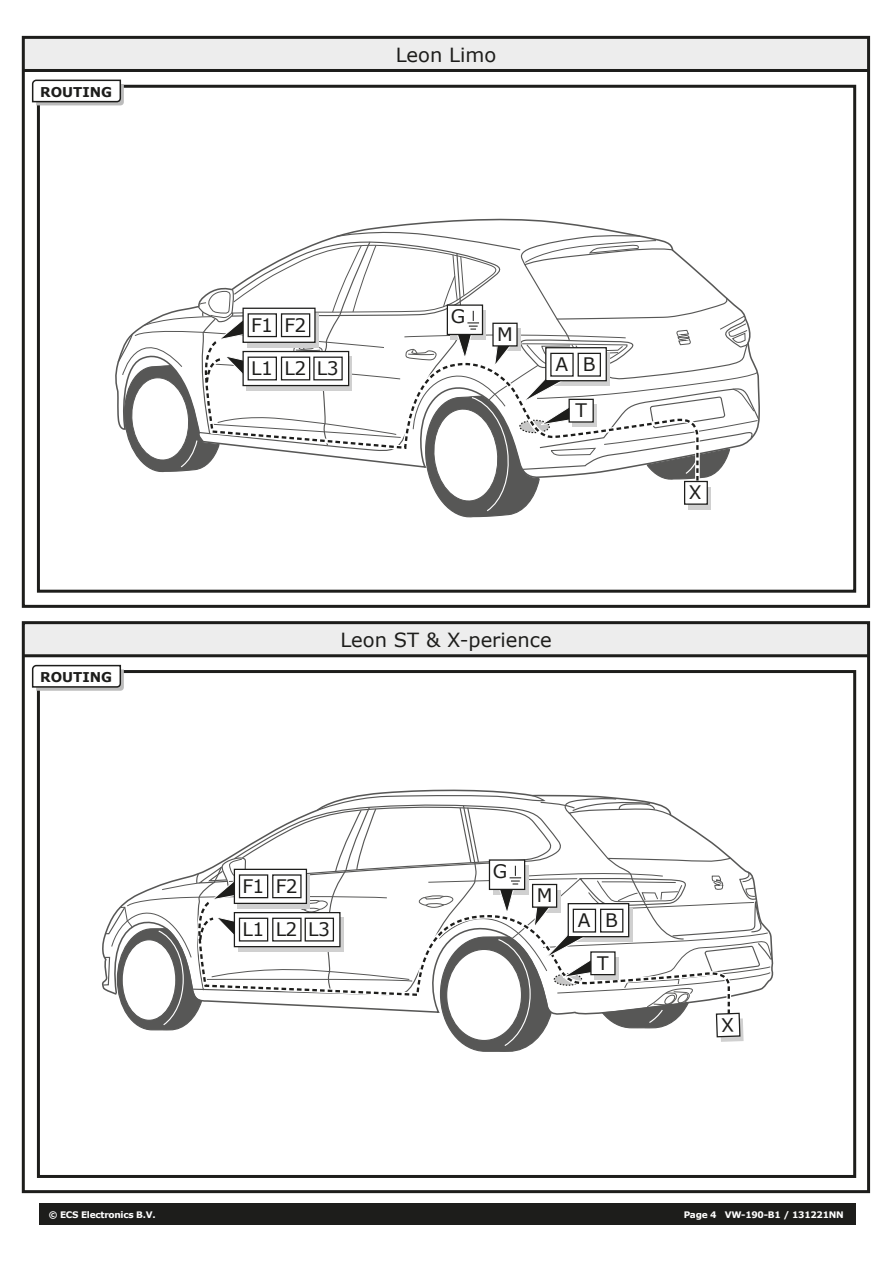
<style>
.page{position:relative;width:893px;height:1263px;background:#fff}
.page>*{position:absolute;margin:0;border:0;box-sizing:border-box;transform-origin:0 0}
.t1{font:19.5px "Verdana";color:#1d1d1b}
.t2{font:18.6px "Verdana";letter-spacing:-.03em;color:#1d1d1b}
.t3{font:700 13.5px "Verdana";color:#1d1d1b}
.t4{font:700 9px "Verdana";letter-spacing:-.03em;color:#fff}
</style>
<div class="page">
<div style="left:39px;top:1203px;width:816px;height:21px;background:#1d1d1b"></div>
<div style="left:37px;top:85px;width:819px;height:508px;border:3px solid #1d1d1b"></div>
<svg style="left:31px;top:79px;width:93px;height:26px"></svg>
<svg style="left:117px;top:229px;width:643px;height:289px"></svg>
<div style="left:568px;top:399px;width:26px;height:24px;background:#fff;border:1px solid #1d1d1b"></div>
<div style="left:23px;top:37px;width:846px;height:33px;background:#ededed"></div>
<div style="left:22px;top:36px;width:848px;height:572px;border:3px solid #1d1d1b"></div>
<hr style="left:23px;top:69px;width:846px;height:3px;background:#1d1d1b">
<div style="left:37px;top:670px;width:819px;height:508px;border:3px solid #1d1d1b"></div>
<svg style="left:31px;top:664px;width:93px;height:27px"></svg>
<div style="left:23px;top:622px;width:846px;height:34px;background:#ededed"></div>
<div style="left:22px;top:621px;width:848px;height:572px;border:3px solid #1d1d1b"></div>
<hr style="left:23px;top:654px;width:846px;height:3px;background:#1d1d1b">
<svg style="left:102px;top:794px;width:670px;height:258px"></svg>
<h3 class="t3" style="left:40px;top:82px;width:73px">ROUTING</h3>
<h3 class="t3" style="left:40px;top:668px;width:73px">ROUTING</h3>
<h1 class="t1" style="left:396px;top:41px;width:102px">Leon Limo</h1>
<h2 class="t2" style="left:251px;top:312px;width:57px">F1 F2</h2>
<h2 class="t2" style="left:251px;top:355px;width:89px">L1 L2 L3</h2>
<h2 class="t2" style="left:451px;top:303px;width:16px">G</h2>
<h2 class="t2" style="left:497px;top:321px;width:17px">M</h2>
<h2 class="t2" style="left:555px;top:351px;width:42px">A B</h2>
<h2 class="t2" style="left:575px;top:397px;width:13px">T</h2>
<h1 class="t1" style="left:340px;top:627px;width:213px">Leon ST &amp; X-perience</h1>
<h2 class="t2" style="left:689px;top:480px;width:14px">X</h2>
<h2 class="t2" style="left:242px;top:873px;width:57px">F1 F2</h2>
<h2 class="t2" style="left:243px;top:916px;width:89px">L1 L2 L3</h2>
<h2 class="t2" style="left:493px;top:858px;width:16px">G</h2>
<h2 class="t2" style="left:537px;top:882px;width:17px">M</h2>
<h2 class="t2" style="left:578px;top:907px;width:42px">A B</h2>
<h2 class="t2" style="left:597px;top:950px;width:13px">T</h2>
<p class="t4" style="left:49px;top:1208px;width:108px">© ECS Electronics B.V.</p>
<p class="t4" style="left:684px;top:1208px;width:162px">Page 4 VW-190-B1 / 131221NN</p>
</div>
